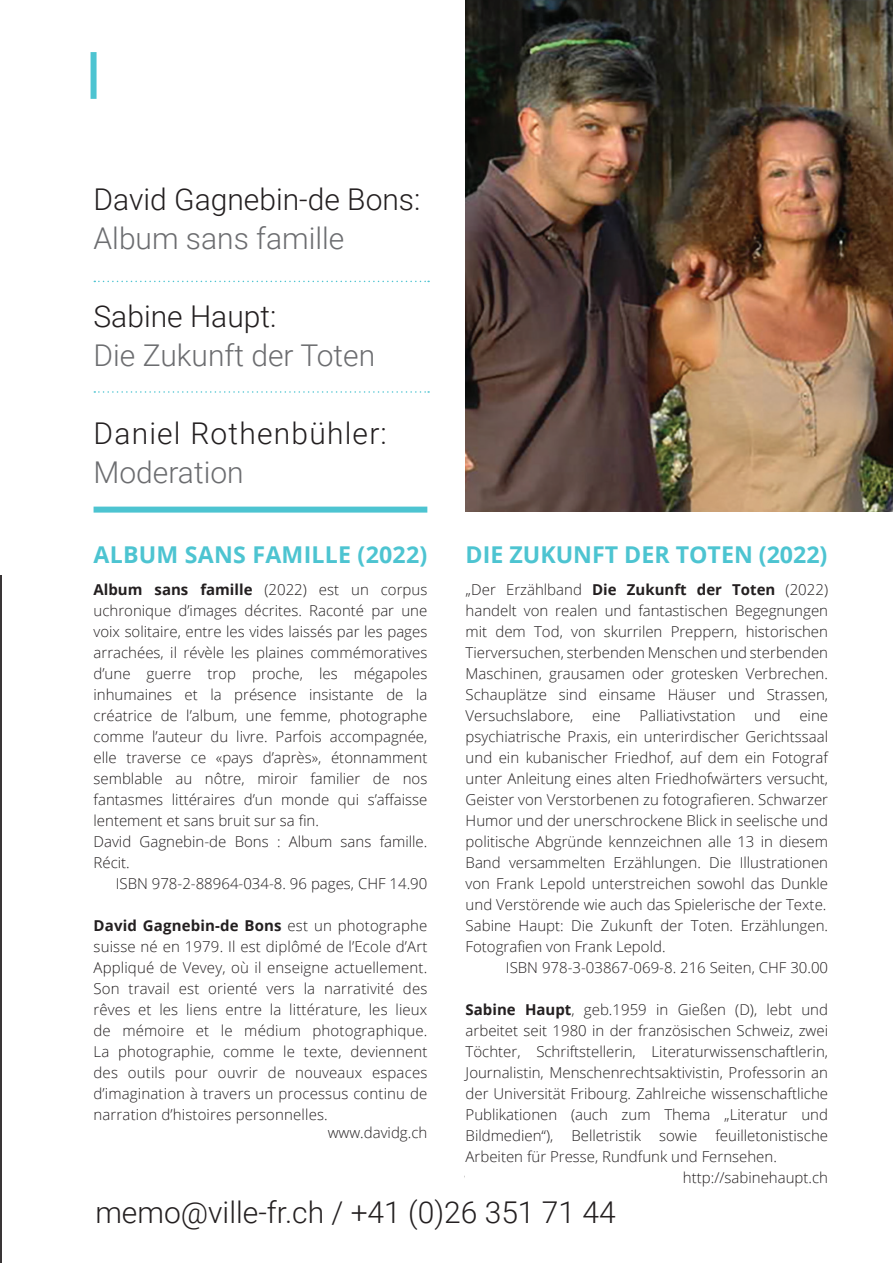
<style>
.page{position:relative;width:893px;height:1263px;background:#fff}
.page>*{position:absolute;margin:0;border:0;box-sizing:border-box;transform-origin:0 0}
.t1{font:300 30px "Roboto";color:#231f20}
.t2{font:300 30px "Roboto";color:#6c6d70}
.t3{font:300 30px "Roboto";letter-spacing:.04em;color:#231f20}
.t4{font:700 23.1px "Open Sans";color:#4dc4d1}
.t5{font:300 15px/21px "Open Sans";color:#231f20;text-align:justify}
.t6{font:600 12.75px "Open Sans";color:#231f20}
.s1{font-weight:700}
</style>
<div class="page">
<img style="left:466px;top:0;width:427px;height:511px">
<hr style="left:0;top:576px;width:1px;height:687px;background:#231f20">
<div style="left:94px;top:507px;width:333px;height:6px;background:#4dc4d1"></div>
<svg style="left:94px;top:281px;width:335px;height:1px"></svg>
<div style="left:91px;top:52px;width:6px;height:47px;background:#4dc4d1"></div>
<svg style="left:94px;top:391px;width:335px;height:2px"></svg>
<h1 class="t1" style="left:94px;top:178px;width:328px">David Gagnebin-de Bons:</h1>
<h1 class="t2" style="left:94px;top:217px;width:252px">Album sans famille</h1>
<h1 class="t1" style="left:94px;top:295px;width:184px">Sabine Haupt:</h1>
<h1 class="t2" style="left:94px;top:334px;width:283px">Die Zukunft der Toten</h1>
<h1 class="t3" style="left:94px;top:412px;width:295px">Daniel Rothenbühler:</h1>
<h1 class="t2" style="left:94px;top:451px;width:152px">Moderation</h1>
<h2 class="t4" style="left:94px;top:538px;width:335px">ALBUM SANS FAMILLE (2022)</h2>
<p class="t5" style="left:94px;top:579px;width:335px;text-align:left"><span class="s1">Album sans famille</span> (2022) est un corpus uchronique d’images décrites. Raconté par une voix solitaire, entre les vides laissés par les pages arrachées, il révèle les plaines commémoratives d’une guerre trop proche, les mégapoles inhumaines et la présence insistante de la créatrice de l’album, une femme, photographe comme l’auteur du livre. Parfois accompagnée, elle traverse ce «pays d’après», étonnamment semblable au nôtre, miroir familier de nos fantasmes littéraires d’un monde qui s’affaisse lentement et sans bruit sur sa fin.<br>David Gagnebin-de Bons : Album sans famille.<br>Récit.</p>
<p class="t5" style="left:116px;top:873px;width:313px">ISBN 978-2-88964-034-8. 96 pages, CHF 14.90</p>
<p class="t5" style="left:94px;top:915px;width:335px"><span class="s1">David Gagnebin-de Bons</span> est un photographe suisse né en 1979. Il est diplômé de l’Ecole d’Art Appliqué de Vevey, où il enseigne actuellement.<br>Son travail est orienté vers la narrativité des rêves et les liens entre la littérature, les lieux de mémoire et le médium photographique.<br>La photographie, comme le texte, deviennent des outils pour ouvrir de nouveaux espaces d’imagination à travers un processus continu de narration d’histoires personnelles.</p>
<p class="t5" style="left:328px;top:1122px;width:101px">www.davidg.ch</p>
<h2 class="t4" style="left:466px;top:538px;width:363px">DIE ZUKUNFT DER TOTEN (2022)</h2>
<p class="t5" style="left:466px;top:579px;width:364px">„Der Erzählband <span class="s1">Die Zukunft der Toten</span> (2022) handelt von realen und fantastischen Begegnungen mit dem Tod, von skurrilen Preppern, historischen Tierversuchen, sterbenden Menschen und sterbenden Maschinen, grausamen oder grotesken Verbrechen.<br>Schauplätze sind einsame Häuser und Strassen, Versuchslabore, eine Palliativstation und eine psychiatrische Praxis, ein unterirdischer Gerichtssaal und ein kubanischer Friedhof, auf dem ein Fotograf unter Anleitung eines alten Friedhofwärters versucht, Geister von Verstorbenen zu fotografieren. Schwarzer Humor und der unerschrockene Blick in seelische und politische Abgründe kennzeichnen alle 13 in diesem Band versammelten Erzählungen. Die Illustrationen von Frank Lepold unterstreichen sowohl das Dunkle und Verstörende wie auch das Spielerische der Texte.<br>Sabine Haupt: Die Zukunft der Toten. Erzählungen.<br>Fotografien von Frank Lepold.</p>
<p class="t5" style="left:506px;top:957px;width:324px">ISBN 978-3-03867-069-8. 216 Seiten, CHF 30.00</p>
<p class="t5" style="left:466px;top:999px;width:364px"><span class="s1">Sabine Haupt</span>, geb.1959 in Gießen (D), lebt und</p>
<p class="t5" style="left:466px;top:1020px;width:364px">arbeitet seit 1980 in der französischen Schweiz, zwei</p>
<p class="t5" style="left:466px;top:1041px;width:364px">Töchter, Schriftstellerin, Literaturwissenschaftlerin,</p>
<p class="t5" style="left:466px;top:1062px;width:364px">Journalistin, Menschenrechtsaktivistin, Professorin an</p>
<p class="t5" style="left:466px;top:1083px;width:364px">der Universität Fribourg. Zahlreiche wissenschaftliche</p>
<p class="t5" style="left:466px;top:1104px;width:364px">Publikationen (auch zum Thema „Literatur und</p>
<p class="t5" style="left:466px;top:1125px;width:364px">Bildmedien“), Belletristik sowie feuilletonistische</p>
<p class="t5" style="left:466px;top:1146px;width:313px">Arbeiten für Presse, Rundfunk und Fernsehen.</p>
<p class="t5" style="left:683px;top:1167px;width:147px">http://sabinehaupt.ch</p>
<p class="t6" style="left:790px;top:1171px;width:9px">2</p>
<h1 class="t1" style="left:95px;top:1191px;width:522px">memo@ville-fr.ch / +41 (0)26 351 71 44</h1>
</div>
